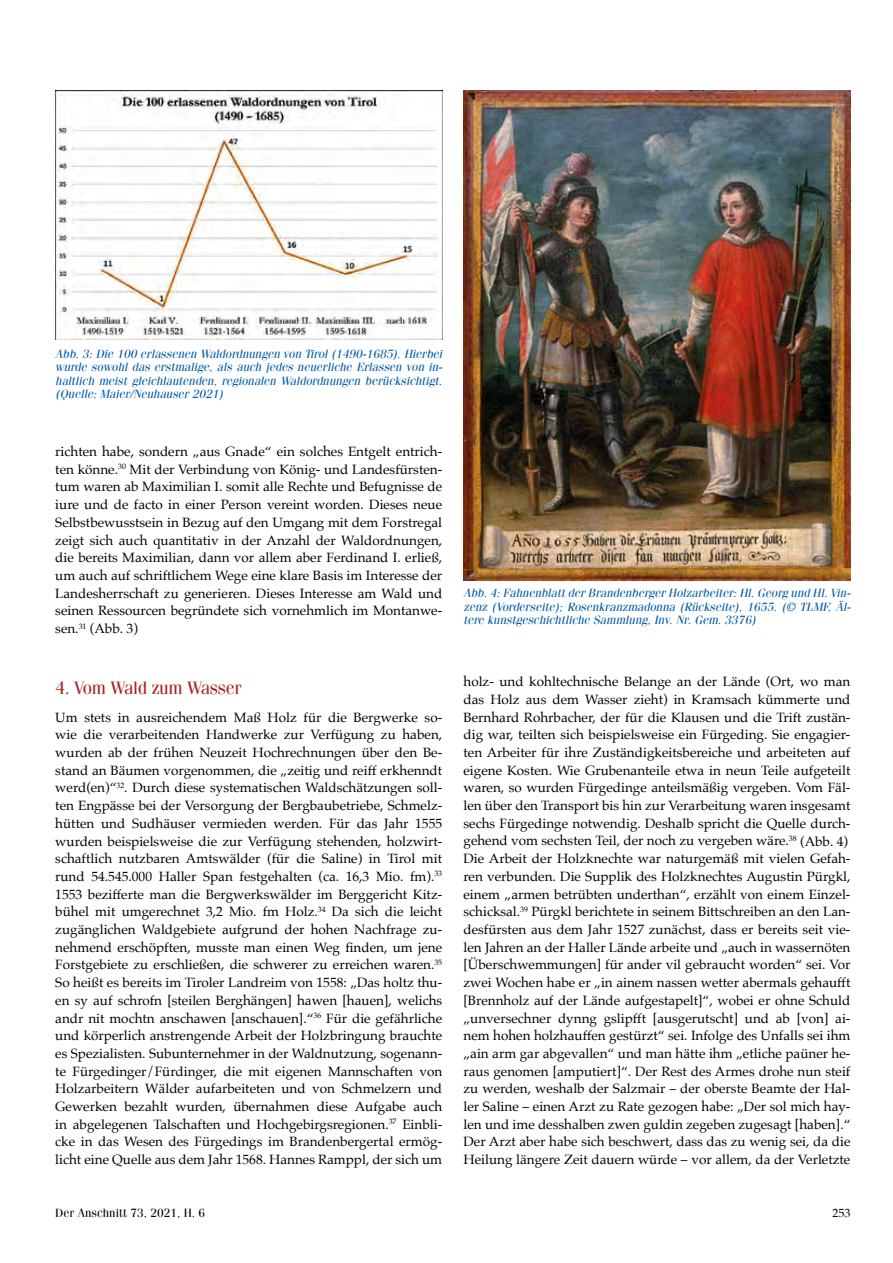
<style>
.page{position:relative;width:893px;height:1263px;background:#fff}
.page>*{position:absolute;margin:0;border:0;box-sizing:border-box;transform-origin:0 0}
.t1{font:18px "Fenice LT";letter-spacing:-.02em;color:#a9211f}
.t2{font:13.5px/17.7px "Palatino";color:#000;text-align:justify}
.t3{font:italic 12px/13.5px "Fenice LT";color:#005ca9;text-align:justify}
.t4{font:12px "Fenice LT";color:#000}
.t5{font:12px "Palatino";color:#000}
</style>
<div class="page">
<img style="left:55px;top:90px;width:387px;height:249px">
<img style="left:463px;top:90px;width:387px;height:490px">
<p class="t3" style="left:55px;top:347px;width:389px">Abb. 3: Die 100 erlassenen Waldordnungen von Tirol (1490-1685). Hierbei wurde sowohl das erstmalige, als auch jedes neuerliche Erlassen von in&shy;haltlich meist gleichlautenden, regionalen Waldordnungen berücksichtigt. (Quelle: Maier/Neuhauser 2021)</p>
<p class="t2" style="left:55px;top:442px;width:388px">richten habe, sondern „aus Gnade“ ein solches Entgelt entrich&shy;ten könne.<sup>30</sup> Mit der Verbindung von König- und Landesfürsten&shy;tum waren ab Maximilian I. somit alle Rechte und Befugnisse de iure und de facto in einer Person vereint worden. Dieses neue Selbstbewusstsein in Bezug auf den Umgang mit dem Forstregal zeigt sich auch quantitativ in der Anzahl der Waldordnungen, die bereits Maximilian, dann vor allem aber Ferdinand I. erließ, um auch auf schriftlichem Wege eine klare Basis im Interesse der Landesherrschaft zu generieren. Dieses Interesse am Wald und seinen Ressourcen begründete sich vornehmlich im Montanwe&shy;sen.<sup>31</sup> (Abb. 3)</p>
<h1 class="t1" style="left:55px;top:677px;width:188px">4. Vom Wald zum Wasser</h1>
<p class="t2" style="left:55px;top:708px;width:388px">Um stets in ausreichendem Maß Holz für die Bergwerke so&shy;wie die verarbeitenden Handwerke zur Verfügung zu haben, wurden ab der frühen Neuzeit Hochrechnungen über den Be&shy;stand an Bäumen vorgenommen, die „zeitig und reiff erkhenndt werd(en)“<sup>32</sup>. Durch diese systematischen Waldschätzungen soll&shy;ten Engpässe bei der Versorgung der Bergbaubetriebe, Schmelz&shy;hütten und Sudhäuser vermieden werden. Für das Jahr 1555 wurden beispielsweise die zur Verfügung stehenden, holzwirt&shy;schaftlich nutzbaren Amtswälder (für die Saline) in Tirol mit rund 54.545.000 Haller Span festgehalten (ca. 16,3 Mio. fm).<sup>33<br></sup>1553 bezifferte man die Bergwerkswälder im Berggericht Kitz&shy;bühel mit umgerechnet 3,2 Mio. fm Holz.<sup>34</sup> Da sich die leicht zugänglichen Waldgebiete aufgrund der hohen Nachfrage zu&shy;nehmend erschöpften, musste man einen Weg finden, um jene Forstgebiete zu erschließen, die schwerer zu erreichen waren.<sup>35<br></sup>So heißt es bereits im Tiroler Landreim von 1558: „Das holtz thu&shy;en sy auf schrofn [steilen Berghängen] hawen [hauen], welichs andr nit mochtn anschawen [anschauen].“<sup>36</sup> Für die gefährliche und körperlich anstrengende Arbeit der Holzbringung brauchte es Spezialisten. Subunternehmer in der Waldnutzung, sogenann&shy;te Fürgedinger/Fürdinger, die mit eigenen Mannschaften von Holzarbeitern Wälder aufarbeiteten und von Schmelzern und Gewerken bezahlt wurden, übernahmen diese Aufgabe auch in abgelegenen Talschaften und Hochgebirgsregionen.<sup>37</sup> Einbli&shy;cke in das Wesen des Fürgedings im Brandenbergertal ermög&shy;licht eine Quelle aus dem Jahr 1568. Hannes Ramppl, der sich um</p>
<p class="t3" style="left:463px;top:586px;width:389px">Abb. 4: Fahnenblatt der Brandenberger Holzarbeiter: Hl. Georg und Hl. Vin&shy;zenz (Vorderseite); Rosenkranzmadonna (Rückseite), 1655. (© TLMF, Äl&shy;tere kunstgeschichtliche Sammlung, Inv. Nr. Gem. 3376)</p>
<p class="t2" style="left:463px;top:673px;width:388px;text-align:left">holz- und kohltechnische Belange an der Lände (Ort, wo man das Holz aus dem Wasser zieht) in Kramsach kümmerte und Bernhard Rohrbacher, der für die Klausen und die Trift zustän&shy;dig war, teilten sich beispielsweise ein Fürgeding. Sie engagier&shy;ten Arbeiter für ihre Zuständigkeitsbereiche und arbeiteten auf eigene Kosten. Wie Grubenanteile etwa in neun Teile aufgeteilt waren, so wurden Fürgedinge anteilsmäßig vergeben. Vom Fäl&shy;len über den Transport bis hin zur Verarbeitung waren insgesamt sechs Fürgedinge notwendig. Deshalb spricht die Quelle durch&shy;gehend vom sechsten Teil, der noch zu vergeben wäre.<sup>38</sup> (Abb. 4)<br>Die Arbeit der Holzknechte war naturgemäß mit vielen Gefah&shy;ren verbunden. Die Supplik des Holzknechtes Augustin Pürgkl, einem „armen betrübten underthan“, erzählt von einem Einzel&shy;schicksal.<sup>39</sup> Pürgkl berichtete in seinem Bittschreiben an den Lan&shy;desfürsten aus dem Jahr 1527 zunächst, dass er bereits seit vie&shy;len Jahren an der Haller Lände arbeite und „auch in wassernöten [Überschwemmungen] für ander vil gebraucht worden“ sei. Vor zwei Wochen habe er „in ainem nassen wetter abermals gehaufft [Brennholz auf der Lände aufgestapelt]“, wobei er ohne Schuld „unversechner dynng gslipfft [ausgerutscht] und ab [von] ai&shy;nem hohen holzhauffen gestürzt“ sei. Infolge des Unfalls sei ihm „ain arm gar abgevallen“ und man hätte ihm „etliche paüner he&shy;raus genomen [amputiert]“. Der Rest des Armes drohe nun steif zu werden, weshalb der Salzmair – der oberste Beamte der Hal&shy;ler Saline – einen Arzt zu Rate gezogen habe: „Der sol mich hay&shy;len und ime desshalben zwen guldin zegeben zugesagt [haben].“ Der Arzt aber habe sich beschwert, dass das zu wenig sei, da die Heilung längere Zeit dauern würde – vor allem, da der Verletzte</p>
<p class="t4" style="left:55px;top:1206px;width:152px">Der Anschnitt 73, 2021, H. 6</p>
<p class="t5" style="left:832px;top:1203px;width:19px">253</p>
</div>
